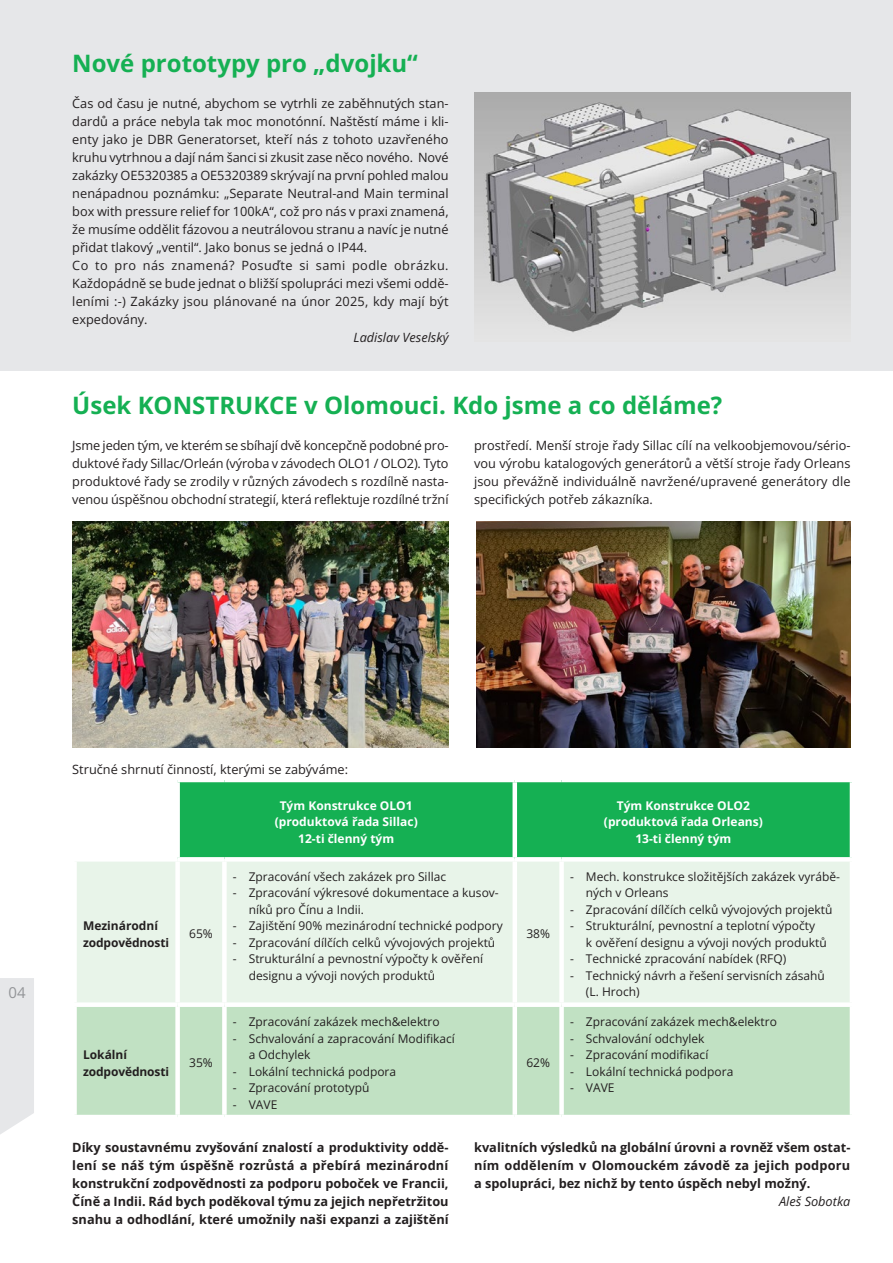
<style>
.page{position:relative;width:893px;height:1263px;background:#fff}
.page>*{position:absolute;margin:0;border:0;box-sizing:border-box;transform-origin:0 0}
.naspis_pres_sloupce{font:700 24px "Open Sans";color:#15b053}
.t1{font:15px "Open Sans";color:#939598}
.blok{font:12.75px/18px "Open Sans";color:#231f20;text-align:justify}
.blok-2{font:700 12.75px/18px "Open Sans";color:#231f20;text-align:justify}
.blok-3{font:italic 12.75px "Open Sans";color:#231f20}
.blok-4{font:12px/16.5px "Open Sans";color:#231f20}
.blok-5{font:700 12px "Open Sans";color:#fff}
.blok-6{font:700 12px/16.5px "Open Sans";letter-spacing:-.01em;color:#231f20}
</style>
<div class="page">
<div style="left:0;top:0;width:893px;height:370px;background:#e6e7e9"></div>
<img style="left:474px;top:92px;width:376px;height:241px">
<div style="left:180px;top:782px;width:670px;height:75px;background:#15b053"></div>
<div style="left:77px;top:862px;width:773px;height:140px;background:#e8f4e9"></div>
<div style="left:77px;top:1007px;width:773px;height:108px;background:#c1e1c3"></div>
<hr style="left:513px;top:782px;width:4px;height:75px;background:#fff">
<svg style="left:178px;top:857px;width:46px;height:1px"></svg>
<div style="left:175px;top:861px;width:5px;height:141px;background:#fff"></div>
<svg style="left:224px;top:857px;width:291px;height:3px"></svg>
<div style="left:222px;top:861px;width:5px;height:141px;background:#fff"></div>
<svg style="left:515px;top:857px;width:47px;height:3px"></svg>
<hr style="left:513px;top:861px;width:4px;height:141px;background:#fff">
<svg style="left:562px;top:857px;width:290px;height:1px"></svg>
<div style="left:559px;top:861px;width:5px;height:141px;background:#fff"></div>
<div style="left:175px;top:1007px;width:5px;height:108px;background:#fff"></div>
<div style="left:222px;top:1007px;width:5px;height:108px;background:#fff"></div>
<hr style="left:513px;top:1007px;width:4px;height:108px;background:#fff">
<div style="left:559px;top:1007px;width:5px;height:108px;background:#fff"></div>
<img style="left:72px;top:522px;width:377px;height:226px">
<img style="left:476px;top:522px;width:374px;height:226px">
<hr style="left:892px;top:0;width:1px;height:192px;background:#15b053">
<div style="left:0;top:978px;width:34px;height:156px;background:#e6e7e9"></div>
<p class="naspis_pres_sloupce" style="left:72px;top:46px;width:347px">Nové prototypy pro „dvojku“</p>
<p class="blok" style="left:72px;top:94px;width:378px">Čas od času je nutné, abychom se vytrhli ze zaběhnutých stan&shy;dardů a práce nebyla tak moc monotónní. Naštěstí máme i kli&shy;enty jako je DBR Generatorset, kteří nás z tohoto uzavřeného kruhu vytrhnou a dají nám šanci si zkusit zase něco nového. Nové zakázky OE5320385 a OE5320389 skrývají na první pohled malou nenápadnou poznámku: „Separate Neutral-and Main terminal box with pressure relief for 100kA“, což pro nás v praxi znamená, že musíme oddělit fázovou a neutrálovou stranu a navíc je nutné přidat tlakový „ventil“. Jako bonus se jedná o IP44.</p>
<p class="blok" style="left:72px;top:256px;width:378px">Co to pro nás znamená? Posuďte si sami podle obrázku.<br>Každopádně se bude jednat o bližší spolupráci mezi všemi oddě&shy;leními :-) Zakázky jsou plánované na únor 2025, kdy mají být expedovány.</p>
<p class="blok-3" style="left:354px;top:328px;width:97px">Ladislav Veselský</p>
<p class="naspis_pres_sloupce" style="left:72px;top:388px;width:652px">Úsek KONSTRUKCE v Olomouci. Kdo jsme a co děláme?</p>
<p class="blok" style="left:72px;top:436px;width:378px">Jsme jeden tým, ve kterém se sbíhají dvě koncepčně podobné pro&shy;duktové řady Sillac/Orleán (výroba v závodech OLO1 / OLO2). Tyto produktové řady se zrodily v různých závodech s rozdílně nasta&shy;venou úspěšnou obchodní strategií, která reflektuje rozdílné tržní</p>
<p class="blok" style="left:474px;top:436px;width:378px">prostředí. Menší stroje řady Sillac cílí na velkoobjemovou/sério&shy;vou výrobu katalogových generátorů a větší stroje řady Orleans jsou převážně individuálně navržené/upravené generátory dle specifických potřeb zákazníka.</p>
<p class="t1" style="left:8px;top:983px;width:19px">04</p>
<p class="blok" style="left:72px;top:760px;width:277px">Stručné shrnutí činností, kterými se zabýváme:</p>
<p class="blok-5" style="left:280px;top:797px;width:135px">Tým Konstrukce OLO1</p>
<p class="blok-5" style="left:275px;top:813px;width:145px">(produktová řada Sillac)</p>
<p class="blok-5" style="left:298px;top:830px;width:98px">12-ti členný tým</p>
<p class="blok-6" style="left:83px;top:917px;width:88px">Mezinárodní zodpovědnosti</p>
<p class="blok-4" style="left:189px;top:925px;width:25px">65%</p>
<p class="blok-6" style="left:83px;top:1046px;width:88px">Lokální zodpovědnosti</p>
<p class="blok-4" style="left:189px;top:1054px;width:25px">35%</p>
<p class="blok-4" style="left:233px;top:868px;width:215px">- Zpracování všech zakázek pro Sillac</p>
<p class="blok-4" style="left:249px;top:884px;width:251px;text-indent:-16px">- Zpracování výkresové dokumentace a kusov&shy;níků pro Čínu a Indii.</p>
<p class="blok-4" style="left:233px;top:917px;width:271px">- Zajištění 90% mezinárodní technické podpory</p>
<p class="blok-4" style="left:233px;top:934px;width:264px">- Zpracování dílčích celků vývojových projektů</p>
<p class="blok-4" style="left:249px;top:950px;width:236px;text-indent:-16px">- Strukturální a pevnostní výpočty k ověření designu a vývoji nových produktů</p>
<p class="blok-4" style="left:233px;top:1013px;width:208px">- Zpracování zakázek mech&amp;elektro</p>
<p class="blok-4" style="left:249px;top:1029px;width:208px;text-indent:-16px">- Schvalování a zapracování Modifikací a Odchylek</p>
<p class="blok-4" style="left:233px;top:1062px;width:165px">- Lokální technická podpora</p>
<p class="blok-4" style="left:233px;top:1079px;width:138px">- Zpracování prototypů</p>
<p class="blok-4" style="left:233px;top:1095px;width:46px">- VAVE</p>
<p class="blok-4" style="left:526px;top:925px;width:25px">38%</p>
<p class="blok-4" style="left:526px;top:1054px;width:25px">62%</p>
<p class="blok-5" style="left:617px;top:797px;width:135px">Tým Konstrukce OLO2</p>
<p class="blok-5" style="left:604px;top:813px;width:160px">(produktová řada Orleans)</p>
<p class="blok-5" style="left:635px;top:830px;width:98px">13-ti členný tým</p>
<p class="blok-4" style="left:586px;top:868px;width:256px;text-indent:-16px">- Mech. konstrukce složitějších zakázek vyrábě&shy;ných v Orleans</p>
<p class="blok-4" style="left:570px;top:901px;width:264px">- Zpracování dílčích celků vývojových projektů</p>
<p class="blok-4" style="left:586px;top:917px;width:242px;text-indent:-16px">- Strukturální, pevnostní a teplotní výpočty<br>k ověření designu a vývoji nových produktů</p>
<p class="blok-4" style="left:570px;top:950px;width:218px">- Technické zpracování nabídek (RFQ)</p>
<p class="blok-4" style="left:586px;top:967px;width:240px;text-indent:-16px">- Technický návrh a řešení servisních zásahů (L. Hroch)</p>
<p class="blok-4" style="left:570px;top:1013px;width:208px">- Zpracování zakázek mech&amp;elektro</p>
<p class="blok-4" style="left:570px;top:1029px;width:136px">- Schvalování odchylek</p>
<p class="blok-4" style="left:570px;top:1046px;width:140px">- Zpracování modifikací</p>
<p class="blok-4" style="left:570px;top:1062px;width:165px">- Lokální technická podpora</p>
<p class="blok-4" style="left:570px;top:1079px;width:46px">- VAVE</p>
<p class="blok-2" style="left:72px;top:1138px;width:378px">Díky soustavnému zvyšování znalostí a produktivity oddě&shy;lení se náš tým úspěšně rozrůstá a přebírá mezinárodní konstrukční zodpovědnosti za podporu poboček ve Francii, Číně a Indii. Rád bych poděkoval týmu za jejich nepřetržitou snahu a odhodlání, které umožnily naši expanzi a zajištění</p>
<p class="blok-2" style="left:474px;top:1138px;width:378px">kvalitních výsledků na globální úrovni a rovněž všem ostat&shy;ním oddělením v Olomouckém závodě za jejich podporu a spolupráci, bez nichž by tento úspěch nebyl možný.</p>
<p class="blok-3" style="left:779px;top:1192px;width:73px">Aleš Sobotka</p>
</div>
